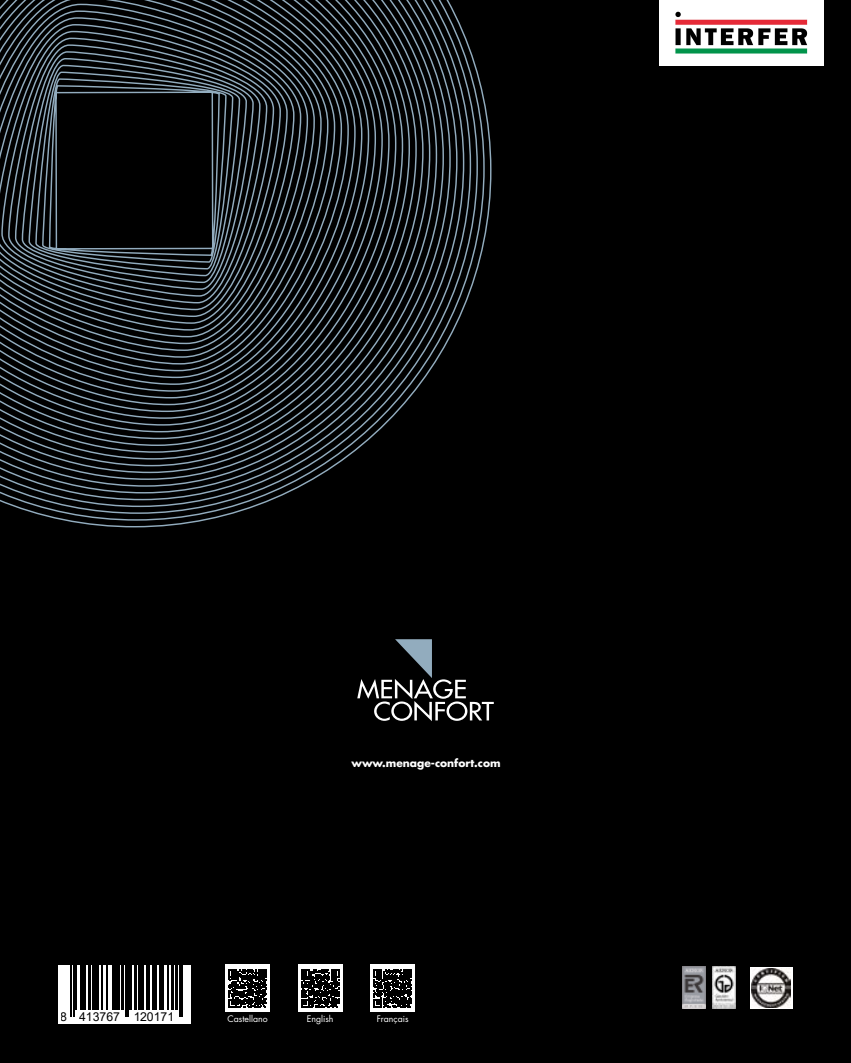
<style>
.page{position:relative;width:851px;height:1063px;background:#fff}
.page>*{position:absolute;margin:0;border:0;box-sizing:border-box;transform-origin:0 0}
.t1{font:12.25px "Arial";color:#000}
.t2{font:700 10.62px "Futura Std";color:#fff}
.t3{font:8.75px "Futura Std";color:#fff}
</style>
<div class="page">
<div style="left:0;top:0;width:850px;height:1063px;background:#000"></div>
<img style="left:712px;top:967px;width:23px;height:41px">
<img style="left:682px;top:967px;width:23px;height:41px">
<svg style="left:750px;top:967px;width:42px;height:42px"></svg>
<img style="left:751px;top:968px;width:39px;height:39px">
<svg style="left:225px;top:965px;width:45px;height:47px"></svg>
<svg style="left:229px;top:969px;width:37px;height:38px"></svg>
<div style="left:298px;top:965px;width:44px;height:47px;background:#fff"></div>
<svg style="left:301px;top:969px;width:38px;height:38px"></svg>
<div style="left:370px;top:965px;width:45px;height:47px;background:#fff"></div>
<svg style="left:373px;top:969px;width:38px;height:38px"></svg>
<svg style="left:0;top:0;width:492px;height:528px"></svg>
<svg style="left:58px;top:965px;width:133px;height:59px;fill:#fff"></svg>
<hr style="left:71px;top:965px;width:1px;height:51px;background:#000">
<hr style="left:73px;top:965px;width:1px;height:51px;background:#000">
<hr style="left:75px;top:965px;width:2px;height:45px;background:#000">
<hr style="left:80px;top:965px;width:3px;height:45px;background:#000">
<hr style="left:84px;top:965px;width:2px;height:45px;background:#000">
<hr style="left:88px;top:965px;width:3px;height:45px;background:#000">
<div style="left:92px;top:965px;width:5px;height:45px;background:#000"></div>
<hr style="left:98px;top:965px;width:1px;height:45px;background:#000">
<hr style="left:101px;top:965px;width:2px;height:45px;background:#000">
<hr style="left:106px;top:965px;width:1px;height:45px;background:#000">
<hr style="left:112px;top:965px;width:1px;height:45px;background:#000">
<hr style="left:114px;top:965px;width:1px;height:45px;background:#000">
<hr style="left:117px;top:965px;width:3px;height:45px;background:#000">
<hr style="left:121px;top:965px;width:3px;height:45px;background:#000">
<hr style="left:125px;top:965px;width:1px;height:51px;background:#000">
<hr style="left:127px;top:965px;width:1px;height:51px;background:#000">
<hr style="left:130px;top:965px;width:2px;height:45px;background:#000">
<hr style="left:134px;top:965px;width:3px;height:45px;background:#000">
<hr style="left:138px;top:965px;width:2px;height:45px;background:#000">
<hr style="left:141px;top:965px;width:3px;height:45px;background:#000">
<hr style="left:146px;top:965px;width:4px;height:45px;background:#000">
<hr style="left:152px;top:965px;width:1px;height:45px;background:#000">
<hr style="left:154px;top:965px;width:3px;height:45px;background:#000">
<hr style="left:159px;top:965px;width:2px;height:45px;background:#000">
<hr style="left:162px;top:965px;width:2px;height:45px;background:#000">
<hr style="left:167px;top:965px;width:1px;height:45px;background:#000">
<hr style="left:171px;top:965px;width:2px;height:45px;background:#000">
<hr style="left:175px;top:965px;width:3px;height:45px;background:#000">
<hr style="left:179px;top:965px;width:1px;height:51px;background:#000">
<hr style="left:181px;top:965px;width:1px;height:51px;background:#000">
<svg style="left:357px;top:639px;width:136px;height:82px"></svg>
<img style="left:659px;top:0;width:164px;height:66px">
<p class="t2" style="left:351px;top:756px;width:151px">www.menage-confort.com</p>
<h1 class="t1" style="left:61px;top:1008px;width:115px">8 413767 120171</h1>
<p class="t3" style="left:227px;top:1014px;width:42px">Castellano</p>
<p class="t3" style="left:307px;top:1014px;width:28px">English</p>
<p class="t3" style="left:377px;top:1014px;width:33px">Français</p>
</div>
